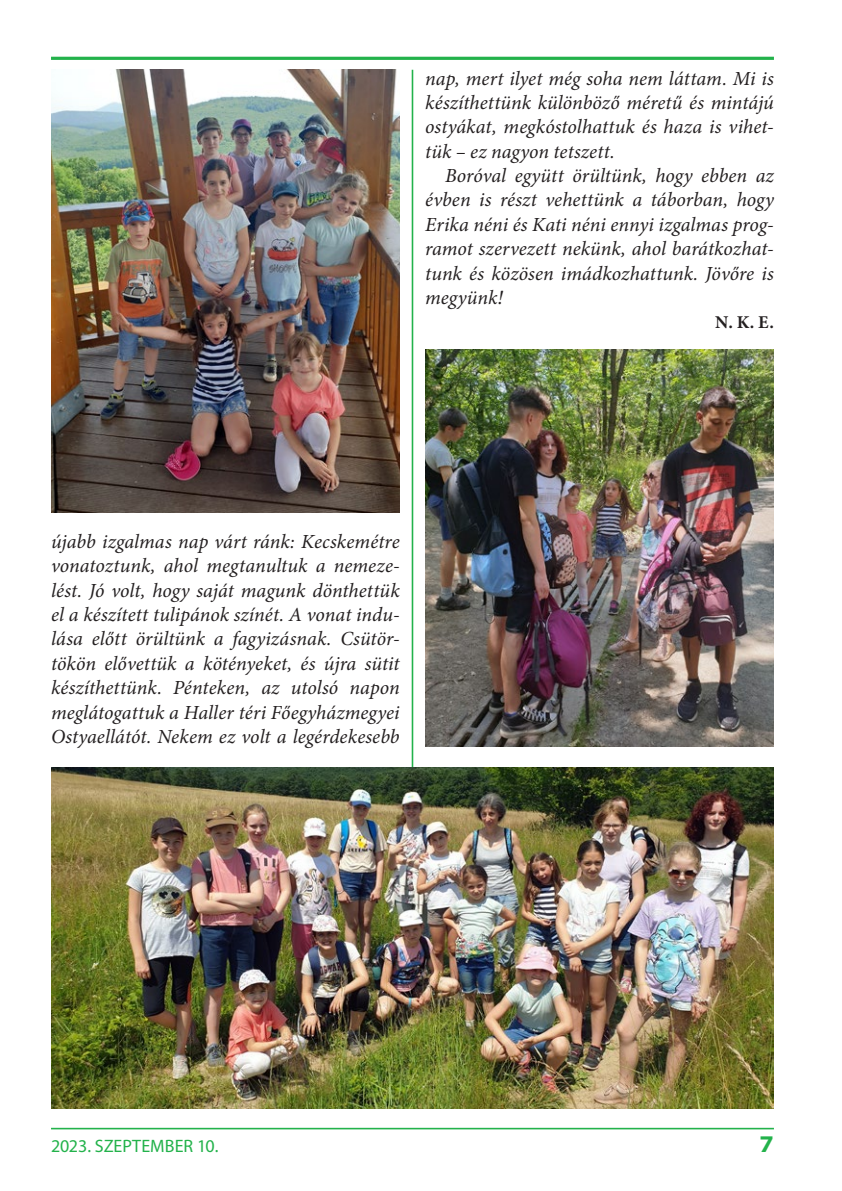
<style>
.page{position:relative;width:842px;height:1191px;background:#fff}
.page>*{position:absolute;margin:0;border:0;box-sizing:border-box;transform-origin:0 0}
.t1{font:700 semi-expanded 24px "Myriad Pro";color:#23b24b}
.kenyér{font:italic 20px/24.4px "Minion Pro";letter-spacing:.005em;color:#231f20;text-align:justify}
.t2{font:18px "Myriad Pro";letter-spacing:-.005em;color:#23b24b}
.kenyér-2{font:700 18px "Minion Pro";color:#231f20}
</style>
<div class="page">
<hr style="left:51px;top:1127px;width:723px;height:2px;background:#23b24b">
<hr style="left:412px;top:70px;width:1px;height:857px;background:#23b24b">
<hr style="left:51px;top:57px;width:723px;height:3px;background:#23b24b">
<img style="left:425px;top:349px;width:349px;height:397px">
<img style="left:51px;top:767px;width:723px;height:341px">
<img style="left:51px;top:70px;width:349px;height:442px">
<p class="kenyér" style="left:425px;top:66px;width:350px">nap, mert ilyet még soha nem láttam. Mi is készíthettünk különböző méretű és mintájú ostyákat, megkóstolhattuk és haza is vihet&shy;tük – ez nagyon tetszett.</p>
<p class="kenyér" style="left:425px;top:163px;width:350px;text-indent:20px">Boróval együtt örültünk, hogy ebben az évben is részt vehettünk a táborban, hogy Erika néni és Kati néni ennyi izgalmas prog&shy;ramot szervezett nekünk, ahol barátkozhat&shy;tunk és közösen imádkozhattunk. Jövőre is megyünk!</p>
<p class="kenyér-2" style="left:715px;top:310px;width:60px">N. K. E.</p>
<p class="kenyér" style="left:51px;top:529px;width:350px">újabb izgalmas nap várt ránk: Kecskemétre vonatoztunk, ahol megtanultuk a nemeze&shy;lést. Jó volt, hogy saját magunk dönthettük el a készített tulipánok színét. A vonat indu&shy;lása előtt örültünk a fagyizásnak. Csütör&shy;tökön elővettük a kötényeket, és újra sütit készíthettünk. Pénteken, az utolsó napon meglátogattuk a Haller téri Főegyházmegyei Ostyaellátót. Nekem ez volt a legérdekesebb</p>
<p class="t2" style="left:51px;top:1135px;width:169px">2023. SZEPTEMBER 10.</p>
<p class="t1" style="left:760px;top:1128px;width:16px">7</p>
</div>
